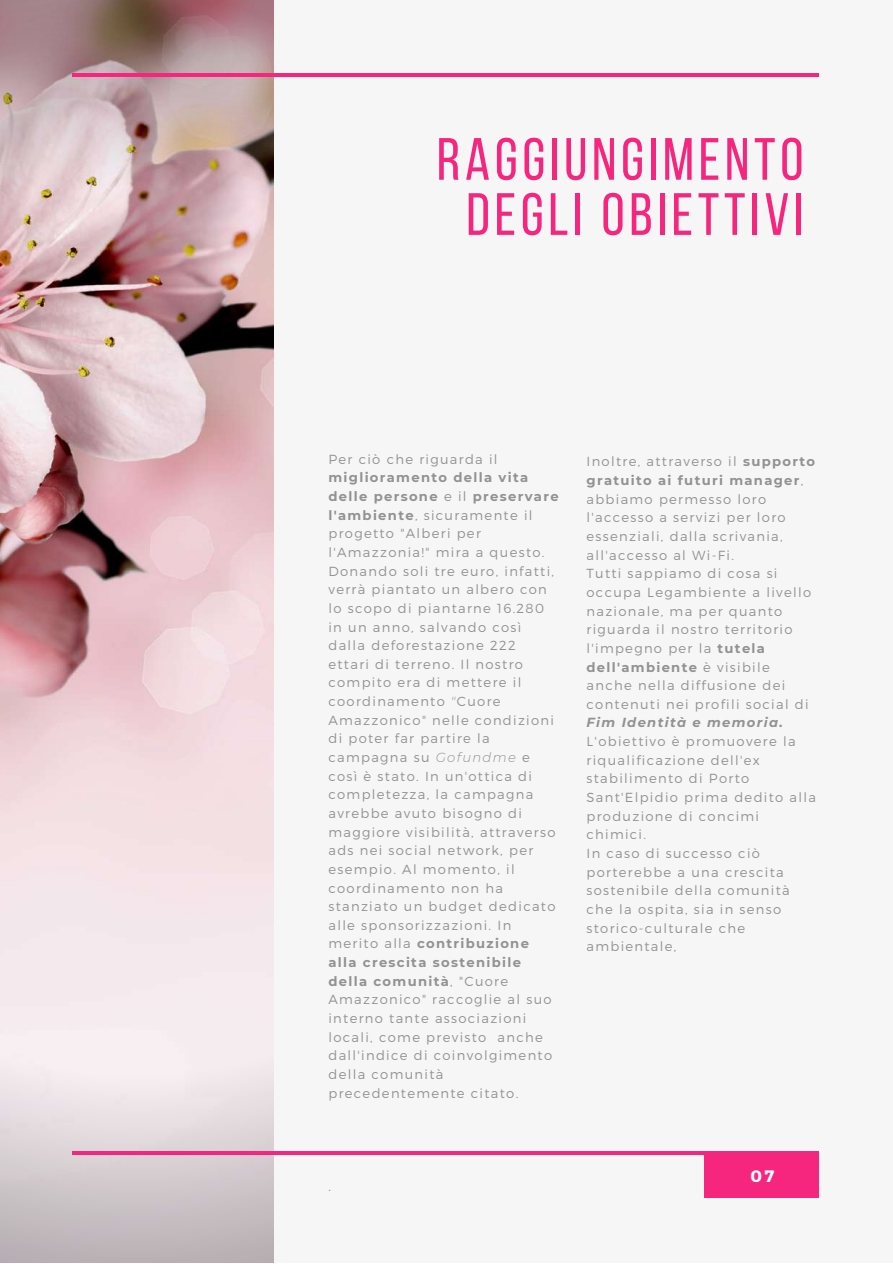
<style>
.page{position:relative;width:893px;height:1264px;background:#fff}
.page>*{position:absolute;margin:0;border:0;box-sizing:border-box;transform-origin:0 0}
.t1{font:59.55px/55.1px "Bebas Neue";letter-spacing:.08em;color:#f6267f;text-align:center}
.t2{font:700 16.5px "Montserrat";color:#fff}
.t3{font:300 13.2px/18.6px "Montserrat";letter-spacing:.1em;color:#929292}
.t4{font:italic 700 13.2px "Montserrat";letter-spacing:.1em;color:#929292}
.s1{font-weight:700}
.s2{font-style:italic}
</style>
<div class="page">
<div style="left:0;top:0;width:892px;height:1262px;background:#f6f6f6"></div>
<svg style="left:0;top:0;width:273px;height:1262px"></svg>
<hr style="left:72px;top:73px;width:747px;height:4px;background:#f6267f">
<div style="left:704px;top:1151px;width:114px;height:46px;background:#f6267f"></div>
<hr style="left:72px;top:1151px;width:747px;height:3px;background:#f6267f">
<h1 class="t1" style="left:437px;top:137px;width:368px">RAGGIUNGIMENTO<br>DEGLI OBIETTIVI</h1>
<p class="t3" style="left:328px;top:449px;width:171px">Per ciò che riguarda il</p>
<p class="t3" style="left:328px;top:467px;width:232px"><span class="s1">miglioramento della vita delle persone</span> e il <span class="s1">preservare l'ambiente</span>, sicuramente il progetto "Alberi per l'Amazzonia!" mira a questo.<br>Donando soli tre euro, infatti, verrà piantato un albero con lo scopo di piantarne 16.280 in un anno, salvando così dalla deforestazione 222 ettari di terreno. Il nostro compito era di mettere il coordinamento <span class="s2">"</span>Cuore<br>Amazzonico" nelle condizioni di poter far partire la campagna su <span class="s2">Gofundme</span> e così è stato. In un'ottica di completezza, la campagna avrebbe avuto bisogno di maggiore visibilità, attraverso ads nei social network, per esempio. Al momento, il coordinamento non ha stanziato un budget dedicato alle sponsorizzazioni. In merito alla <span class="s1">contribuzione alla crescita sostenibile della comunità</span>, "Cuore<br>Amazzonico" raccoglie al suo interno tante associazioni locali, come previsto anche dall'indice di coinvolgimento della comunità precedentemente citato.</p>
<p class="t3" style="left:328px;top:1176px;width:4px">.</p>
<p class="t3" style="left:586px;top:452px;width:230px">Inoltre, attraverso il <span class="s1">supporto gratuito ai futuri manager</span>, abbiamo permesso loro l'accesso a servizi per loro essenziali, dalla scrivania, all'accesso al Wi-Fi.<br>Tutti sappiamo di cosa si occupa Legambiente a livello nazionale, ma per quanto riguarda il nostro territorio l'impegno per la <span class="s1">tutela dell'ambiente</span> è visibile anche nella diffusione dei contenuti nei profili social di</p>
<p class="t4" style="left:586px;top:714px;width:198px">Fim Identità e memoria.</p>
<p class="t3" style="left:586px;top:731px;width:231px">L'obiettivo è promuovere la riqualificazione dell'ex stabilimento di Porto<br>Sant'Elpidio prima dedito alla produzione di concimi chimici.<br>In caso di successo ciò porterebbe a una crescita sostenibile della comunità che la ospita, sia in senso storico-culturale che ambientale,</p>
<p class="t2" style="left:750px;top:1165px;width:25px">07</p>
</div>
